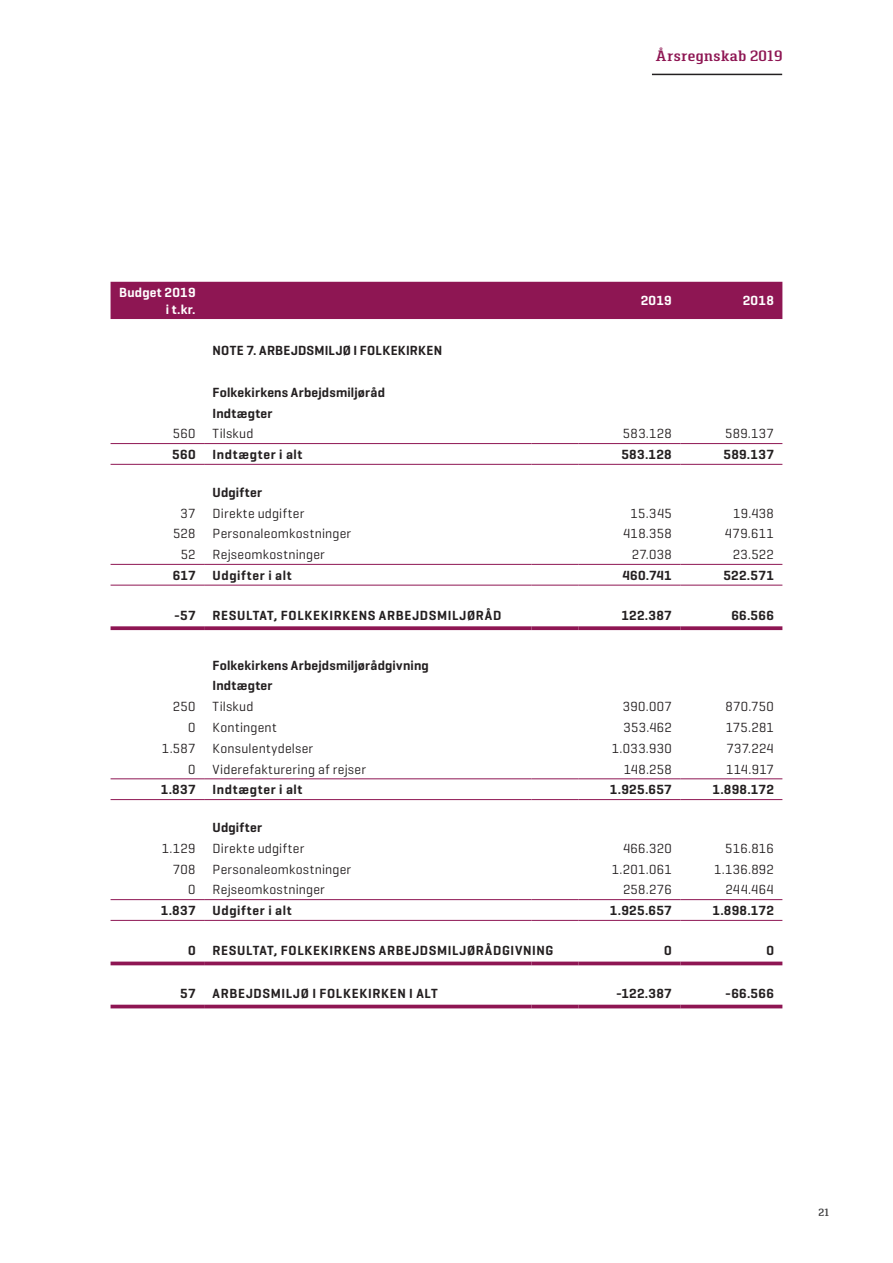
<style>
.page{position:relative;width:893px;height:1263px;background:#fff}
.page>*{position:absolute;margin:0;border:0;box-sizing:border-box;transform-origin:0 0}
.t1{font:600 15px "Pancetta Serif Pro";letter-spacing:.03em;color:#8e1653}
.Tabel_bt{font:13.5px "Geogrotesque";letter-spacing:.02em;color:#231f20}
.Tabel_bold{font:600 13.5px "Geogrotesque";letter-spacing:.025em;color:#231f20}
.Tabel_bold-2{font:600 13.5px "Geogrotesque";letter-spacing:.045em;color:#231f20}
.Tabel_bold-3{font:600 13.5px "Geogrotesque";letter-spacing:.05em;color:#231f20}
.Tabel_bold-4{font:600 13.5px/16.5px "Geogrotesque";letter-spacing:.02em;color:#fff;text-align:right}
.Tabel_bt-2{font:600 13.5px "Geogrotesque";letter-spacing:.02em;color:#231f20}
.t2{font:600 10.5px "Pancetta Serif Pro";color:#3e3e3f}
</style>
<div class="page">
<div style="left:111px;top:282px;width:671px;height:37px;background:#8e1653"></div>
<hr style="left:111px;top:443px;width:93px;height:1px;background:#8e1653">
<hr style="left:204px;top:443px;width:327px;height:1px;background:#8e1653">
<hr style="left:531px;top:443px;width:47px;height:1px;background:#8e1653">
<hr style="left:578px;top:443px;width:102px;height:1px;background:#8e1653">
<hr style="left:680px;top:443px;width:102px;height:1px;background:#8e1653">
<hr style="left:111px;top:564px;width:93px;height:1px;background:#8e1653">
<hr style="left:204px;top:564px;width:327px;height:1px;background:#8e1653">
<hr style="left:531px;top:564px;width:47px;height:1px;background:#8e1653">
<hr style="left:578px;top:564px;width:102px;height:1px;background:#8e1653">
<hr style="left:680px;top:564px;width:102px;height:1px;background:#8e1653">
<hr style="left:111px;top:778px;width:93px;height:1px;background:#8e1653">
<hr style="left:204px;top:778px;width:327px;height:1px;background:#8e1653">
<hr style="left:531px;top:778px;width:47px;height:1px;background:#8e1653">
<hr style="left:578px;top:778px;width:102px;height:1px;background:#8e1653">
<hr style="left:680px;top:778px;width:102px;height:1px;background:#8e1653">
<hr style="left:111px;top:899px;width:93px;height:1px;background:#8e1653">
<hr style="left:204px;top:899px;width:327px;height:1px;background:#8e1653">
<hr style="left:531px;top:899px;width:47px;height:1px;background:#8e1653">
<hr style="left:578px;top:899px;width:102px;height:1px;background:#8e1653">
<hr style="left:680px;top:899px;width:102px;height:1px;background:#8e1653">
<svg style="left:111px;top:626px;width:93px;height:4px"></svg>
<svg style="left:204px;top:626px;width:327px;height:4px"></svg>
<svg style="left:531px;top:626px;width:47px;height:4px"></svg>
<svg style="left:578px;top:626px;width:102px;height:4px"></svg>
<svg style="left:680px;top:626px;width:102px;height:4px"></svg>
<hr style="left:111px;top:1005px;width:93px;height:3px;background:#8e1653">
<hr style="left:204px;top:1005px;width:327px;height:3px;background:#8e1653">
<hr style="left:531px;top:1005px;width:47px;height:3px;background:#8e1653">
<hr style="left:578px;top:1005px;width:102px;height:3px;background:#8e1653">
<hr style="left:680px;top:1005px;width:102px;height:3px;background:#8e1653">
<hr style="left:111px;top:585px;width:93px;height:1px;background:#8e1653">
<hr style="left:204px;top:585px;width:327px;height:1px;background:#8e1653">
<hr style="left:531px;top:585px;width:47px;height:1px;background:#8e1653">
<hr style="left:578px;top:585px;width:102px;height:1px;background:#8e1653">
<hr style="left:680px;top:585px;width:102px;height:1px;background:#8e1653">
<hr style="left:111px;top:920px;width:93px;height:1px;background:#8e1653">
<hr style="left:204px;top:920px;width:327px;height:1px;background:#8e1653">
<hr style="left:531px;top:920px;width:47px;height:1px;background:#8e1653">
<hr style="left:578px;top:920px;width:102px;height:1px;background:#8e1653">
<hr style="left:680px;top:920px;width:102px;height:1px;background:#8e1653">
<hr style="left:111px;top:464px;width:93px;height:1px;background:#8e1653">
<hr style="left:204px;top:464px;width:327px;height:1px;background:#8e1653">
<hr style="left:531px;top:464px;width:47px;height:1px;background:#8e1653">
<hr style="left:578px;top:464px;width:102px;height:1px;background:#8e1653">
<hr style="left:680px;top:464px;width:102px;height:1px;background:#8e1653">
<hr style="left:111px;top:799px;width:93px;height:1px;background:#8e1653">
<hr style="left:204px;top:799px;width:327px;height:1px;background:#8e1653">
<hr style="left:531px;top:799px;width:47px;height:1px;background:#8e1653">
<hr style="left:578px;top:799px;width:102px;height:1px;background:#8e1653">
<hr style="left:680px;top:799px;width:102px;height:1px;background:#8e1653">
<svg style="left:111px;top:961px;width:93px;height:4px"></svg>
<svg style="left:204px;top:961px;width:327px;height:4px"></svg>
<svg style="left:531px;top:961px;width:47px;height:4px"></svg>
<svg style="left:578px;top:961px;width:102px;height:4px"></svg>
<svg style="left:680px;top:961px;width:102px;height:4px"></svg>
<hr style="left:652px;top:74px;width:130px;height:1px;background:#231f20">
<p class="t1" style="left:656px;top:47px;width:128px">Årsregnskab 2019</p>
<p class="Tabel_bold-4" style="left:119px;top:284px;width:78px">Budget 2019 i t.kr.</p>
<p class="Tabel_bold-4" style="left:641px;top:293px;width:33px">2019</p>
<p class="Tabel_bold-4" style="left:743px;top:293px;width:33px">2018</p>
<p class="Tabel_bold" style="left:213px;top:343px;width:231px">NOTE 7. ARBEJDSMILJØ I FOLKEKIRKEN</p>
<p class="Tabel_bold" style="left:213px;top:385px;width:174px">Folkekirkens Arbejdsmiljøråd</p>
<p class="Tabel_bt-2" style="left:213px;top:406px;width:61px">Indtægter</p>
<p class="Tabel_bt" style="left:173px;top:426px;width:24px">560</p>
<p class="Tabel_bt" style="left:213px;top:426px;width:42px">Tilskud</p>
<p class="Tabel_bt" style="left:623px;top:426px;width:50px">583.128</p>
<p class="Tabel_bt" style="left:725px;top:426px;width:50px">589.137</p>
<p class="Tabel_bold" style="left:172px;top:447px;width:25px">560</p>
<p class="Tabel_bold-3" style="left:213px;top:447px;width:91px">Indtægter i alt</p>
<p class="Tabel_bold" style="left:621px;top:447px;width:52px">583.128</p>
<p class="Tabel_bold" style="left:723px;top:447px;width:52px">589.137</p>
<p class="Tabel_bold" style="left:213px;top:485px;width:51px">Udgifter</p>
<p class="Tabel_bt" style="left:181px;top:506px;width:16px">37</p>
<p class="Tabel_bt" style="left:213px;top:506px;width:93px">Direkte udgifter</p>
<p class="Tabel_bt" style="left:631px;top:506px;width:43px">15.345</p>
<p class="Tabel_bt" style="left:733px;top:506px;width:42px">19.438</p>
<p class="Tabel_bt" style="left:173px;top:526px;width:24px">528</p>
<p class="Tabel_bt" style="left:213px;top:526px;width:140px">Personaleomkostninger</p>
<p class="Tabel_bt" style="left:623px;top:526px;width:50px">418.358</p>
<p class="Tabel_bt" style="left:725px;top:526px;width:50px">479.611</p>
<p class="Tabel_bt" style="left:181px;top:547px;width:16px">52</p>
<p class="Tabel_bt" style="left:213px;top:547px;width:114px">Rejseomkostninger</p>
<p class="Tabel_bt" style="left:632px;top:547px;width:42px">27.038</p>
<p class="Tabel_bt" style="left:733px;top:547px;width:43px">23.522</p>
<p class="Tabel_bold" style="left:173px;top:568px;width:24px">617</p>
<p class="Tabel_bold" style="left:213px;top:568px;width:81px">Udgifter i alt</p>
<p class="Tabel_bold" style="left:622px;top:568px;width:51px">460.741</p>
<p class="Tabel_bold" style="left:723px;top:568px;width:52px">522.571</p>
<p class="Tabel_bold" style="left:174px;top:608px;width:23px">-57</p>
<p class="Tabel_bold-2" style="left:213px;top:608px;width:290px">RESULTAT, FOLKEKIRKENS ARBEJDSMILJØRÅD</p>
<p class="Tabel_bold" style="left:621px;top:608px;width:52px">122.387</p>
<p class="Tabel_bold" style="left:731px;top:608px;width:44px">66.566</p>
<p class="Tabel_bold" style="left:213px;top:658px;width:218px">Folkekirkens Arbejdsmiljørådgivning</p>
<p class="Tabel_bt-2" style="left:213px;top:678px;width:61px">Indtægter</p>
<p class="Tabel_bt" style="left:173px;top:699px;width:24px">250</p>
<p class="Tabel_bt" style="left:213px;top:699px;width:42px">Tilskud</p>
<p class="Tabel_bt" style="left:623px;top:699px;width:51px">390.007</p>
<p class="Tabel_bt" style="left:725px;top:699px;width:50px">870.750</p>
<p class="Tabel_bt" style="left:188px;top:720px;width:9px">0</p>
<p class="Tabel_bt" style="left:213px;top:720px;width:66px">Kontingent</p>
<p class="Tabel_bt" style="left:623px;top:720px;width:50px">353.462</p>
<p class="Tabel_bt" style="left:726px;top:720px;width:50px">175.281</p>
<p class="Tabel_bt" style="left:162px;top:741px;width:35px">1.587</p>
<p class="Tabel_bt" style="left:213px;top:741px;width:102px">Konsulentydelser</p>
<p class="Tabel_bt" style="left:612px;top:741px;width:61px">1.033.930</p>
<p class="Tabel_bt" style="left:726px;top:741px;width:49px">737.224</p>
<p class="Tabel_bt" style="left:188px;top:761px;width:9px">0</p>
<p class="Tabel_bt" style="left:213px;top:761px;width:155px">Viderefakturering af rejser</p>
<p class="Tabel_bt" style="left:624px;top:761px;width:50px">148.258</p>
<p class="Tabel_bt" style="left:726px;top:761px;width:49px">114.917</p>
<p class="Tabel_bold" style="left:161px;top:782px;width:36px">1.837</p>
<p class="Tabel_bold-3" style="left:213px;top:782px;width:91px">Indtægter i alt</p>
<p class="Tabel_bold" style="left:610px;top:782px;width:63px">1.925.657</p>
<p class="Tabel_bold" style="left:712px;top:782px;width:63px">1.898.172</p>
<p class="Tabel_bold" style="left:213px;top:820px;width:51px">Udgifter</p>
<p class="Tabel_bt" style="left:162px;top:841px;width:35px">1.129</p>
<p class="Tabel_bt" style="left:213px;top:841px;width:93px">Direkte udgifter</p>
<p class="Tabel_bt" style="left:623px;top:841px;width:50px">466.320</p>
<p class="Tabel_bt" style="left:725px;top:841px;width:50px">516.816</p>
<p class="Tabel_bt" style="left:173px;top:861px;width:24px">708</p>
<p class="Tabel_bt" style="left:213px;top:861px;width:140px">Personaleomkostninger</p>
<p class="Tabel_bt" style="left:612px;top:861px;width:62px">1.201.061</p>
<p class="Tabel_bt" style="left:714px;top:861px;width:61px">1.136.892</p>
<p class="Tabel_bt" style="left:188px;top:882px;width:9px">0</p>
<p class="Tabel_bt" style="left:213px;top:882px;width:114px">Rejseomkostninger</p>
<p class="Tabel_bt" style="left:623px;top:882px;width:50px">258.276</p>
<p class="Tabel_bt" style="left:725px;top:882px;width:50px">244.464</p>
<p class="Tabel_bold" style="left:161px;top:903px;width:36px">1.837</p>
<p class="Tabel_bold" style="left:213px;top:903px;width:81px">Udgifter i alt</p>
<p class="Tabel_bold" style="left:610px;top:903px;width:63px">1.925.657</p>
<p class="Tabel_bold" style="left:712px;top:903px;width:63px">1.898.172</p>
<p class="Tabel_bold" style="left:188px;top:943px;width:9px">0</p>
<p class="Tabel_bold-2" style="left:213px;top:943px;width:342px">RESULTAT, FOLKEKIRKENS ARBEJDSMILJØRÅDGIVNING</p>
<p class="Tabel_bold" style="left:664px;top:943px;width:9px">0</p>
<p class="Tabel_bold" style="left:766px;top:943px;width:9px">0</p>
<p class="Tabel_bold" style="left:180px;top:986px;width:17px">57</p>
<p class="Tabel_bold-3" style="left:213px;top:986px;width:227px">ARBEJDSMILJØ I FOLKEKIRKEN I ALT</p>
<p class="Tabel_bold" style="left:616px;top:986px;width:57px">-122.387</p>
<p class="Tabel_bold" style="left:725px;top:986px;width:50px">-66.566</p>
<p class="t2" style="left:819px;top:1206px;width:12px">21</p>
</div>
